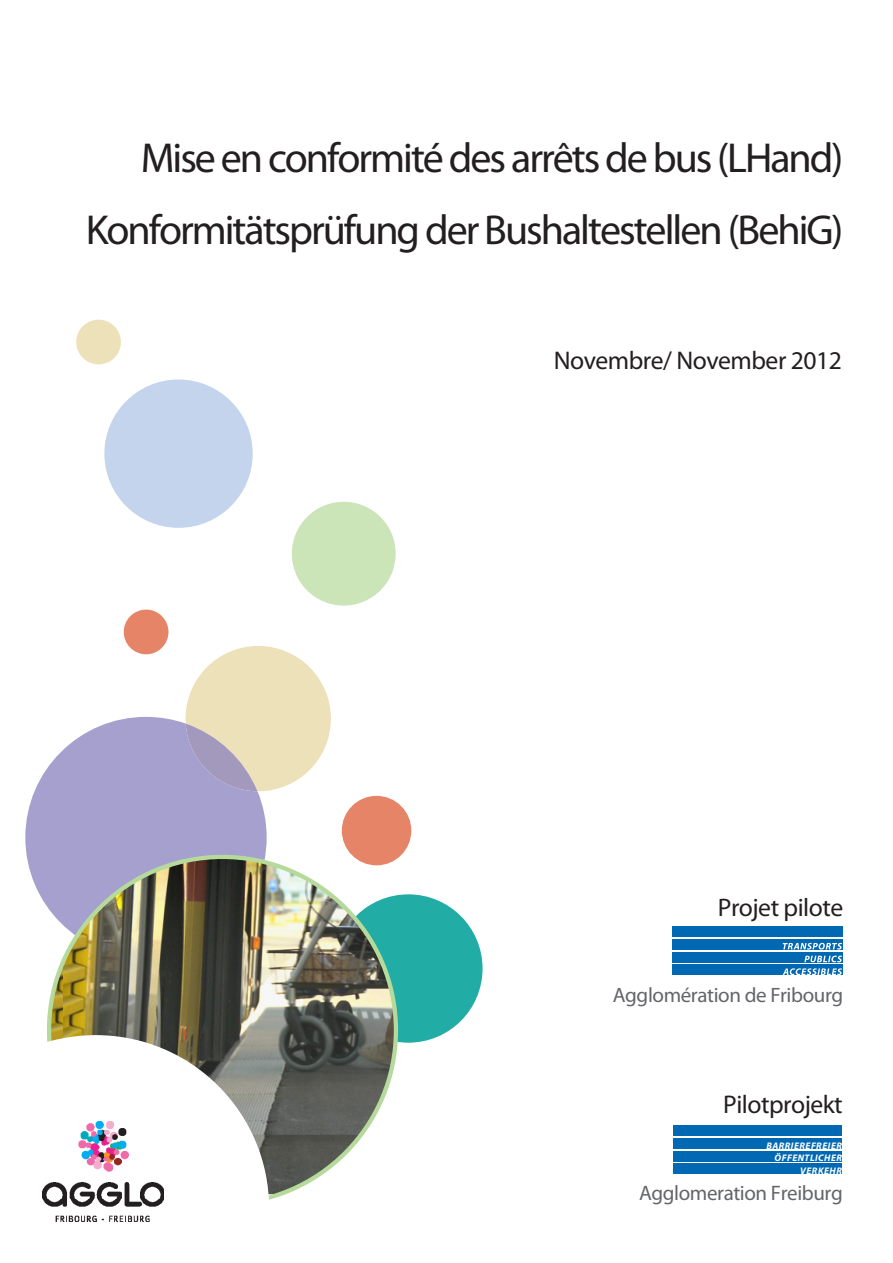
<style>
.page{position:relative;width:893px;height:1263px;background:#fff}
.page>*{position:absolute;margin:0;border:0;box-sizing:border-box;transform-origin:0 0}
.t1{font:42px/72px "Myriad Pro";letter-spacing:-.05em;color:#231f20;text-align:right}
.t2{font:25.65px "Myriad Pro";letter-spacing:-.02em;color:#231f20}
.t3{font:25.5px "Myriad Pro";letter-spacing:-.02em;color:#231f20}
.t4{font:21px "Myriad Pro";letter-spacing:-.02em;color:#636568}
.t5{font:20.85px "Myriad Pro";letter-spacing:-.02em;color:#636568}
.t6{font:italic 700 9.6px/12.6px "Myriad";letter-spacing:.05em;color:#fff;text-align:right}
</style>
<div class="page">
<div style="left:334px;top:894px;width:149px;height:149px;background:#21aca5;border-radius:50%"></div>
<svg style="left:25px;top:717px;width:242px;height:189px;fill:#a5a0ce"></svg>
<div style="left:342px;top:796px;width:69px;height:69px;background:#e58467;border-radius:50%"></div>
<div style="left:104px;top:379px;width:149px;height:149px;background:#c3d4ec;border-radius:50%"></div>
<div style="left:76px;top:320px;width:45px;height:44px;background:#ede1ba;border-radius:50%"></div>
<div style="left:124px;top:610px;width:44px;height:44px;background:#e58467;border-radius:50%"></div>
<img style="left:47px;top:855px;width:351px;height:345px">
<svg style="left:47px;top:1035px;width:222px;height:165px"></svg>
<div style="left:292px;top:502px;width:104px;height:104px;background:#cbe4b8;border-radius:50%"></div>
<img style="left:42px;top:1121px;width:122px;height:101px">
<svg style="left:186px;top:646px;width:145px;height:145px"></svg>
<div style="left:672px;top:965px;width:170px;height:10px;background:#0168b3"></div>
<div style="left:672px;top:926px;width:170px;height:11px;background:#0168b3"></div>
<div style="left:672px;top:939px;width:170px;height:10px;background:#0168b3"></div>
<div style="left:672px;top:952px;width:170px;height:10px;background:#0168b3"></div>
<svg style="left:783px;top:943px;width:59px;height:6px"></svg>
<svg style="left:804px;top:956px;width:38px;height:6px"></svg>
<svg style="left:783px;top:968px;width:59px;height:7px"></svg>
<div style="left:673px;top:1164px;width:169px;height:10px;background:#0168b3"></div>
<div style="left:673px;top:1126px;width:169px;height:10px;background:#0168b3"></div>
<div style="left:673px;top:1138px;width:169px;height:10px;background:#0168b3"></div>
<div style="left:673px;top:1151px;width:169px;height:10px;background:#0168b3"></div>
<p class="t1" style="left:86px;top:121px;width:759px">Mise en conformité des arrêts de bus (LHand)<br>Konformitätsprüfung der Bushaltestellen (BehiG)</p>
<p class="t2" style="left:554px;top:345px;width:290px">Novembre/ November 2012</p>
<p class="t3" style="left:718px;top:891px;width:127px">Projet pilote</p>
<p class="t5" style="left:613px;top:982px;width:232px">Agglomération de Fribourg</p>
<p class="t2" style="left:723px;top:1089px;width:121px">Pilotprojekt</p>
<p class="t6" style="left:767px;top:1139px;width:77px">BARRIEREFREIER<br>ÖFFENTLICHER<br>VERKEHR</p>
<p class="t4" style="left:639px;top:1180px;width:205px">Agglomeration Freiburg</p>
</div>
